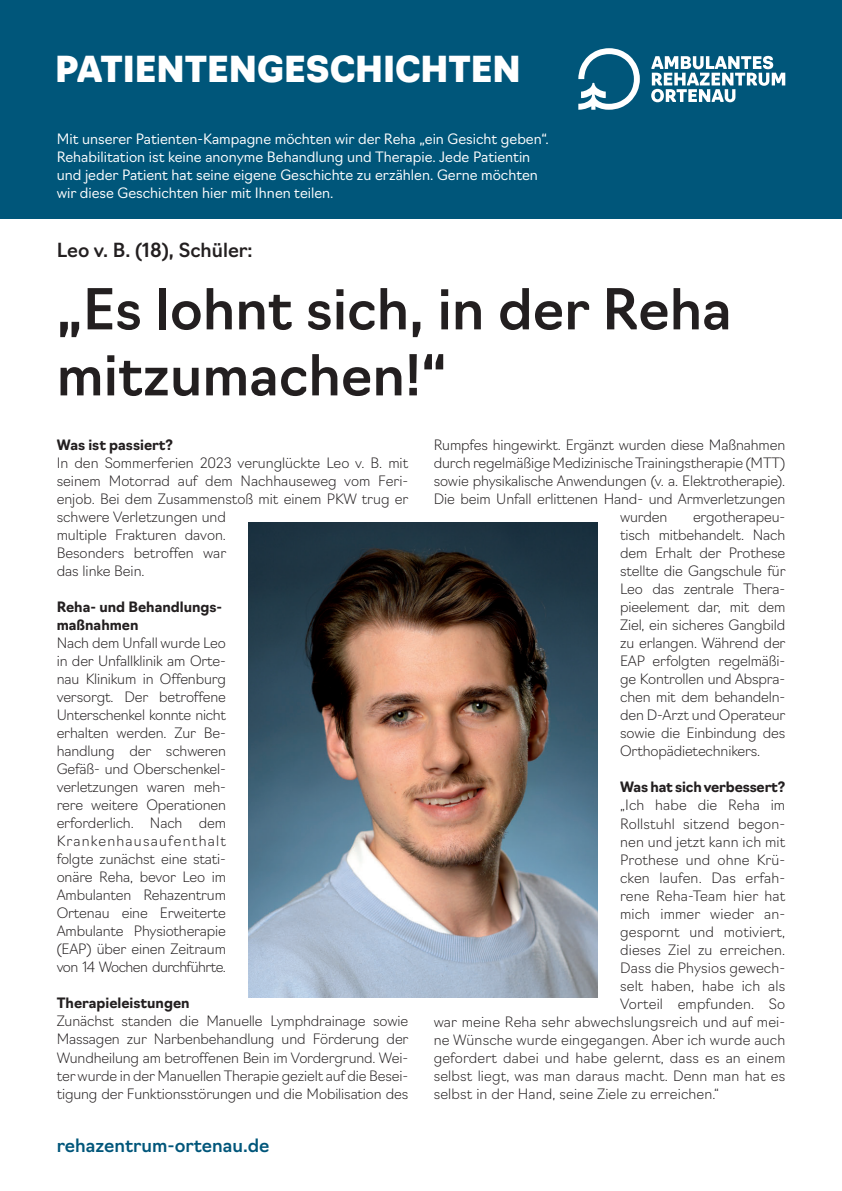
<style>
.page{position:relative;width:842px;height:1191px;background:#fff}
.page>*{position:absolute;margin:0;border:0;box-sizing:border-box;transform-origin:0 0}
.t1{font:500 55px/66px "Navigo";color:#231f20}
.t2{font:900 35px "Navigo";color:#fff}
.t3{font:500 19px "Navigo";color:#231f20}
.t4{font:500 18px "Navigo";color:#00567a}
.t5{font:200 14px/18px "Navigo";color:#231f20;text-align:justify}
.t6{font:300 14px/18px "Navigo";color:#fff}
.t7{font:700 14px/18px "Navigo";color:#231f20}
</style>
<div class="page">
<div style="left:0;top:0;width:842px;height:218px;background:#00567a"></div>
<img style="left:249px;top:522px;width:348px;height:475px">
<svg style="left:578px;top:48px;width:62px;height:62px"></svg>
<svg style="left:651px;top:56px;width:134px;height:46px"></svg>
<h2 class="t2" style="left:55px;top:41px;width:467px">PATIENTENGESCHICHTEN</h2>
<p class="t6" style="left:57px;top:129px;width:493px">Mit unserer Patienten-Kampagne möchten wir der Reha „ein Gesicht geben“.<br>Rehabilitation ist keine anonyme Behandlung und Therapie. Jede Patientin und jeder Patient hat seine eigene Geschichte zu erzählen. Gerne möchten wir diese Geschichten hier mit Ihnen teilen.</p>
<h3 class="t3" style="left:57px;top:235px;width:197px">Leo v. B. (18), Schüler:</h3>
<h1 class="t1" style="left:57px;top:272px;width:676px">„Es lohnt sich, in der Reha mitzumachen!“</h1>
<p class="t7" style="left:57px;top:435px;width:118px">Was ist passiert?</p>
<p class="t5" style="left:57px;top:453px;width:353px;text-align:left">In den Sommerferien 2023 verunglückte Leo v. B. mit seinem Motorrad auf dem Nachhauseweg vom Feri&shy;enjob. Bei dem Zusammenstoß mit einem PKW trug er schwere Verletzungen und<br>multiple Frakturen davon.<br>Besonders betroffen war<br>das linke Bein.</p>
<p class="t7" style="left:57px;top:597px;width:167px">Reha- und Behandlungs&shy;maßnahmen</p>
<p class="t5" style="left:57px;top:633px;width:171px">Nach dem Unfall wurde Leo in der Unfallklinik am Orte&shy;nau Klinikum in Offenburg versorgt. Der betroffene Unterschenkel konnte nicht erhalten werden. Zur Be&shy;handlung der schweren Gefäß- und Oberschenkel&shy;verletzungen waren meh&shy;rere weitere Operationen erforderlich. Nach dem Krankenhausaufenthalt folgte zunächst eine stati&shy;onäre Reha, bevor Leo im Ambulanten Rehazentrum Ortenau eine Erweiterte Ambulante Physiotherapie (EAP) über einen Zeitraum von 14 Wochen durchführte.</p>
<p class="t7" style="left:57px;top:993px;width:134px">Therapieleistungen</p>
<p class="t5" style="left:57px;top:1011px;width:353px">Zunächst standen die Manuelle Lymphdrainage sowie Massagen zur Narbenbehandlung und Förderung der Wundheilung am betroffenen Bein im Vordergrund. Wei&shy;ter wurde in der Manuellen Therapie gezielt auf die Besei&shy;tigung der Funktionsstörungen und die Mobilisation des</p>
<p class="t4" style="left:57px;top:1131px;width:214px">rehazentrum-ortenau.de</p>
<p class="t5" style="left:434px;top:435px;width:353px">Rumpfes hingewirkt. Ergänzt wurden diese Maßnahmen</p>
<p class="t5" style="left:434px;top:453px;width:353px">durch regelmäßige Medizinische Trainingstherapie (MTT)</p>
<p class="t5" style="left:434px;top:471px;width:353px">sowie physikalische Anwendungen (v. a. Elektrotherapie).</p>
<p class="t5" style="left:434px;top:489px;width:353px">Die beim Unfall erlittenen Hand- und Armverletzungen</p>
<p class="t5" style="left:620px;top:507px;width:49px">wurden</p>
<p class="t5" style="left:620px;top:507px;width:167px;text-indent:73px">ergotherapeu&shy;tisch mitbehandelt. Nach dem Erhalt der Prothese stellte die Gangschule für Leo das zentrale Thera&shy;pieelement dar, mit dem Ziel, ein sicheres Gangbild zu erlangen. Während der EAP erfolgten regelmäßi&shy;ge Kontrollen und Abspra&shy;chen mit dem behandeln&shy;den D-Arzt und Operateur sowie die Einbindung des Orthopädietechnikers.</p>
<p class="t7" style="left:620px;top:777px;width:167px">Was hat sich verbessert?</p>
<p class="t5" style="left:620px;top:795px;width:167px">„Ich habe die Reha im</p>
<p class="t5" style="left:620px;top:813px;width:167px">Rollstuhl sitzend begon-</p>
<p class="t5" style="left:620px;top:831px;width:167px">nen und jetzt kann ich mit</p>
<p class="t5" style="left:620px;top:849px;width:167px">Prothese und ohne Krü-</p>
<p class="t5" style="left:620px;top:867px;width:167px">cken laufen. Das erfah-</p>
<p class="t5" style="left:620px;top:885px;width:167px">rene Reha-Team hier hat</p>
<p class="t5" style="left:620px;top:903px;width:167px">mich immer wieder an-</p>
<p class="t5" style="left:620px;top:921px;width:167px">gespornt und motiviert,</p>
<p class="t5" style="left:620px;top:939px;width:167px">dieses Ziel zu erreichen.</p>
<p class="t5" style="left:620px;top:957px;width:167px">Dass die Physios gewech-</p>
<p class="t5" style="left:620px;top:975px;width:167px">selt haben, habe ich als</p>
<p class="t5" style="left:620px;top:993px;width:167px">Vorteil empfunden. So</p>
<p class="t5" style="left:434px;top:1011px;width:353px">war meine Reha sehr abwechslungsreich und auf mei-</p>
<p class="t5" style="left:434px;top:1029px;width:353px">ne Wünsche wurde eingegangen. Aber ich wurde auch</p>
<p class="t5" style="left:434px;top:1047px;width:353px">gefordert dabei und habe gelernt, dass es an einem</p>
<p class="t5" style="left:434px;top:1065px;width:353px">selbst liegt, was man daraus macht. Denn man hat es</p>
<p class="t5" style="left:434px;top:1083px;width:287px">selbst in der Hand, seine Ziele zu erreichen.“</p>
</div>
